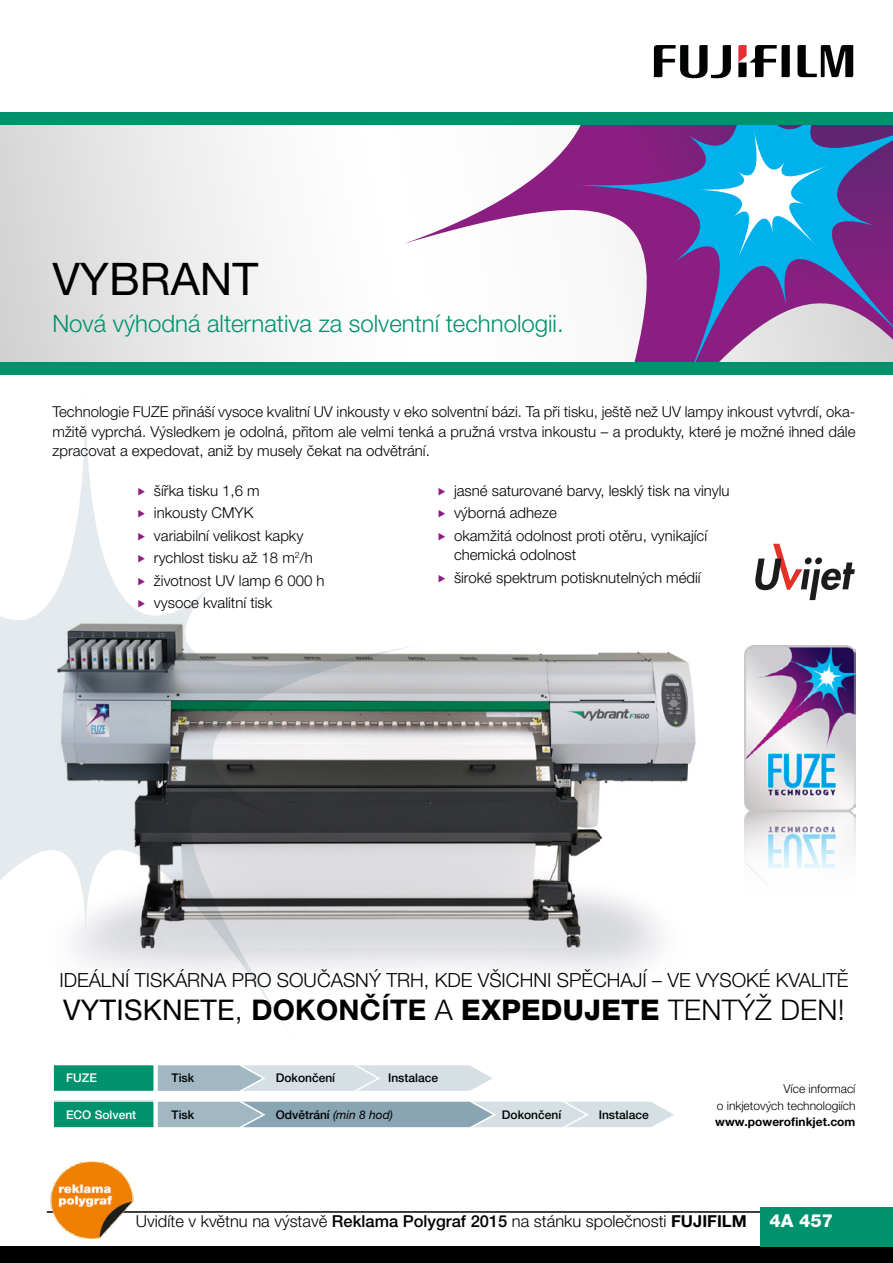
<style>
.page{position:relative;width:893px;height:1263px;background:#fff}
.page>*{position:absolute;margin:0;border:0;box-sizing:border-box;transform-origin:0 0}
.t1{font:45px "Helvetica Neue LT Pro";color:#000}
.t2{font:300 28.5px "Helvetica Neue LT Pro";letter-spacing:.01em;color:#000}
.t3{font:300 24px "Helvetica Neue LT Pro";color:#00926c}
.t4{font:300 19.5px "Helvetica Neue LT Pro";color:#000}
.t5{font:800 18px "Helvetica Neue LT Pro";color:#fff}
.t6{font:300 16.5px "Helvetica Neue LT Pro";color:#000}
.t7{font:300 15px/22.5px "Helvetica Neue LT Pro";color:#000}
.t8{font:500 12px "Helvetica Neue LT Pro";color:#000}
.t9{font:300 12px/16.5px "Helvetica Neue LT Pro";color:#000;text-align:right}
.t10{font:700 12px "Helvetica Neue LT Pro";color:#000}
.t11{font:500 12px "Helvetica Neue LT Pro";color:#fff}
.s1{font-weight:400}
.s2{font-weight:700}
.s3{font-weight:800}
.s4{font-weight:400;font-style:italic}
.s5{font-weight:500}
</style>
<div class="page">
<hr style="left:47px;top:1211px;width:799px;height:2px;background:#000">
<svg style="left:0;top:124px;width:404px;height:239px"></svg>
<svg style="left:404px;top:124px;width:164px;height:239px"></svg>
<svg style="left:568px;top:124px;width:325px;height:239px"></svg>
<svg style="left:695px;top:128px;width:135px;height:136px"></svg>
<div style="left:0;top:1247px;width:893px;height:16px;background:#000"></div>
<div style="left:0;top:112px;width:893px;height:12px;background:#00926c"></div>
<div style="left:0;top:363px;width:893px;height:12px;background:#00926c"></div>
<svg style="left:0;top:409px;width:287px;height:620px"></svg>
<img style="left:46px;top:619px;width:650px;height:368px">
<svg style="left:755px;top:544px;width:100px;height:56px"></svg>
<svg style="left:797px;top:45px;width:56px;height:32px"></svg>
<svg style="left:654px;top:45px;width:77px;height:33px"></svg>
<svg style="left:738px;top:45px;width:52px;height:32px"></svg>
<img style="left:744px;top:645px;width:111px;height:233px">
<img style="left:46px;top:1162px;width:97px;height:77px">
<div style="left:53px;top:1064px;width:101px;height:27px;background:#00926c"></div>
<div style="left:52px;top:1064px;width:103px;height:28px;border:2px solid #fff"></div>
<div style="left:53px;top:1101px;width:101px;height:27px;background:#00926c"></div>
<div style="left:52px;top:1100px;width:103px;height:29px;border:2px solid #fff"></div>
<svg style="left:157px;top:1065px;width:336px;height:26px;background:#cad7dc"></svg>
<svg style="left:157px;top:1101px;width:517px;height:27px;background:#b0c3cb"></svg>
<div style="left:761px;top:1208px;width:132px;height:39px;background:#00926c"></div>
<svg style="left:139px;top:487px;width:6px;height:8px"></svg>
<svg style="left:139px;top:510px;width:6px;height:7px"></svg>
<svg style="left:139px;top:532px;width:6px;height:8px"></svg>
<svg style="left:139px;top:555px;width:6px;height:7px"></svg>
<svg style="left:139px;top:577px;width:6px;height:8px"></svg>
<svg style="left:139px;top:600px;width:6px;height:7px"></svg>
<h1 class="t1" style="left:52px;top:252px;width:207px">VYBRANT</h1>
<h3 class="t3" style="left:52px;top:309px;width:513px">nová výhodná alternativa za solventní technologii.</h3>
<p class="t7" style="left:52px;top:402px;width:804px;line-height:19.5px;text-align:justify">technologie FuZe přináší vysoce kvalitní uv inkousty v eko solventní bázi. ta při tisku, ještě než uv lampy inkoust vytvrdí, oka&shy;mžitě vyprchá. výsledkem je odolná, přitom ale velmi tenká a pružná vrstva inkoustu – a produkty, které je možné ihned dále zpracovat a expedovat, aniž by musely čekat na odvětrání.</p>
<p class="t7" style="left:154px;top:479px;width:172px">šířka tisku 1,6 m<br>inkousty cMyk<br>variabilní velikost kapky rychlost tisku až 18 m<sup>2</sup>/h životnost uv lamp 6 000 h vysoce kvalitní tisk</p>
<p class="t7" style="left:454px;top:479px;width:277px">jasné saturované barvy, lesklý tisk na vinylu výborná adheze<br>okamžitá odolnost proti otěru, vynikající</p>
<p class="t7" style="left:454px;top:543px;width:249px">chemická odolnost<br>široké spektrum potisknutelných médií</p>
<h3 class="t4" style="left:59px;top:968px;width:790px">Ideální tIskárna pro současný trh, kde všIchnI spěchají – ve vysoké kvalItě</h3>
<h2 class="t2" style="left:63px;top:992px;width:783px"><span class="s1">VYTISKNETE</span>, <span class="s2">dokončíte</span> a <span class="s3">EXPEDUJETE</span> tentýž den!</h2>
<p class="t11" style="left:66px;top:1071px;width:32px">Fuze</p>
<p class="t11" style="left:66px;top:1107px;width:72px">eCO Solvent</p>
<p class="t8" style="left:172px;top:1071px;width:24px">Tisk</p>
<p class="t8" style="left:276px;top:1071px;width:61px">Dokončení</p>
<p class="t8" style="left:388px;top:1071px;width:52px">Instalace</p>
<p class="t8" style="left:172px;top:1107px;width:24px">Tisk</p>
<p class="t8" style="left:276px;top:1107px;width:119px">Odvětrání <span class="s4">(min 8 hod)</span></p>
<p class="t8" style="left:502px;top:1107px;width:61px">Dokončení</p>
<p class="t8" style="left:599px;top:1107px;width:52px">Instalace</p>
<p class="t9" style="left:717px;top:1081px;width:141px">více informací<br>o inkjetových technologiích</p>
<p class="t10" style="left:715px;top:1115px;width:142px">www.powerofinkjet.com</p>
<p class="t6" style="left:136px;top:1211px;width:612px">uvidíte v květnu na výstavě <span class="s5">Reklama Polygraf 2015</span> na stánku společnosti <span class="s2">FujiFilm</span></p>
<p class="t5" style="left:770px;top:1209px;width:65px">4A 457</p>
</div>
